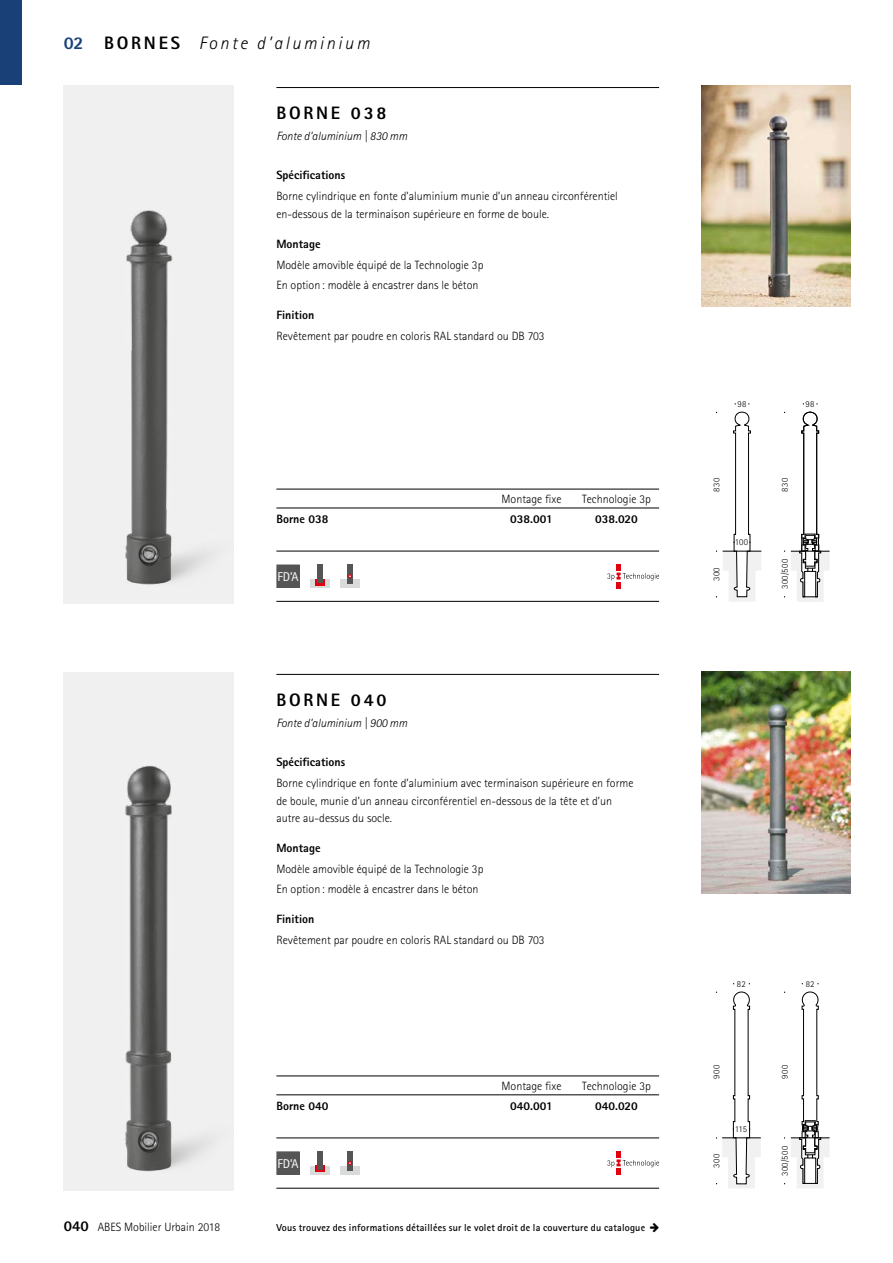
<style>
.page{position:relative;width:893px;height:1263px;background:#fff}
.page>*{position:absolute;margin:0;border:0;box-sizing:border-box;transform-origin:0 0}
.t1{font:italic 300 18px "Rotis Sans Serif Std";letter-spacing:.15em;color:#000}
.t2{font:800 18px "Rotis Sans Serif Std";letter-spacing:.15em;color:#000}
.t3{font:800 18px "Rotis Sans Serif Std";color:#194178}
.t4{font:12.75px "Rotis Sans Serif Std";color:#fff}
.t5{font:300 12px/17.2px "Rotis Sans Serif Std";color:#000}
.t6{font:800 12px "Rotis Sans Serif Std";color:#000}
.t7{font:italic 300 12px "Rotis Sans Serif Std";color:#000}
.t8{font:700 10.2px "Rotis Sans Serif Std";letter-spacing:.02em;color:#000}
.t9{font:300 9px "Rotis Sans Serif Std";letter-spacing:.03em;color:#000}
.s1{font-weight:800;font-style:normal}
.s2{font-weight:800;font-size:15px}
</style>
<div class="page">
<div style="left:0;top:0;width:21px;height:85px;background:#194178"></div>
<img style="left:64px;top:85px;width:170px;height:519px">
<img style="left:64px;top:672px;width:170px;height:519px">
<img style="left:702px;top:672px;width:148px;height:221px">
<img style="left:702px;top:85px;width:148px;height:221px">
<svg style="left:791px;top:992px;width:38px;height:196px"></svg>
<hr style="left:791px;top:1137px;width:38px;height:1px;background:#000">
<svg style="left:791px;top:412px;width:38px;height:190px"></svg>
<hr style="left:791px;top:551px;width:38px;height:1px;background:#000">
<svg style="left:723px;top:412px;width:38px;height:190px"></svg>
<svg style="left:716px;top:991px;width:45px;height:197px"></svg>
<hr style="left:276px;top:674px;width:383px;height:1px;background:#000">
<hr style="left:276px;top:1188px;width:383px;height:1px;background:#000">
<hr style="left:276px;top:1137px;width:383px;height:1px;background:#000">
<hr style="left:276px;top:87px;width:383px;height:1px;background:#000">
<hr style="left:276px;top:601px;width:383px;height:1px;background:#000">
<hr style="left:276px;top:551px;width:383px;height:1px;background:#000">
<svg style="left:607px;top:564px;width:52px;height:24px"></svg>
<svg style="left:607px;top:1151px;width:52px;height:24px"></svg>
<div style="left:310px;top:579px;width:20px;height:9px;background:#d9dada"></div>
<div style="left:315px;top:579px;width:10px;height:6px;background:#e3000e"></div>
<div style="left:317px;top:564px;width:6px;height:19px;background:#555"></div>
<div style="left:310px;top:1166px;width:20px;height:9px;background:#d9dada"></div>
<div style="left:315px;top:1166px;width:10px;height:6px;background:#e3000e"></div>
<div style="left:317px;top:1151px;width:6px;height:19px;background:#555"></div>
<div style="left:340px;top:579px;width:20px;height:9px;background:#d9dada"></div>
<div style="left:347px;top:564px;width:6px;height:20px;background:#555"></div>
<svg style="left:348px;top:574px;width:4px;height:4px"></svg>
<div style="left:340px;top:1166px;width:20px;height:9px;background:#d9dada"></div>
<div style="left:347px;top:1151px;width:6px;height:20px;background:#555"></div>
<svg style="left:348px;top:1161px;width:4px;height:4px"></svg>
<hr style="left:276px;top:1075px;width:60px;height:1px;background:#000">
<hr style="left:336px;top:1075px;width:153px;height:1px;background:#000">
<hr style="left:489px;top:1075px;width:85px;height:1px;background:#000">
<hr style="left:574px;top:1075px;width:85px;height:1px;background:#000">
<hr style="left:276px;top:1094px;width:60px;height:1px;background:#000">
<hr style="left:336px;top:1094px;width:153px;height:1px;background:#000">
<hr style="left:489px;top:1094px;width:85px;height:1px;background:#000">
<hr style="left:574px;top:1094px;width:85px;height:1px;background:#000">
<hr style="left:276px;top:489px;width:60px;height:1px;background:#000">
<hr style="left:336px;top:489px;width:153px;height:1px;background:#000">
<hr style="left:489px;top:489px;width:85px;height:1px;background:#000">
<hr style="left:574px;top:489px;width:85px;height:1px;background:#000">
<hr style="left:276px;top:508px;width:60px;height:1px;background:#000">
<hr style="left:336px;top:508px;width:153px;height:1px;background:#000">
<hr style="left:489px;top:508px;width:85px;height:1px;background:#000">
<hr style="left:574px;top:508px;width:85px;height:1px;background:#000">
<svg style="left:276px;top:1151px;width:24px;height:24px"></svg>
<svg style="left:276px;top:564px;width:24px;height:24px"></svg>
<h1 class="t3" style="left:64px;top:31px;width:21px">02</h1>
<h1 class="t1" style="left:104px;top:32px;width:267px"><span class="s1">BORNES</span> Fonte d’aluminium</h1>
<h1 class="t2" style="left:276px;top:101px;width:111px">BORNE 038</h1>
<p class="t7" style="left:276px;top:129px;width:132px">Fonte d’aluminium | 830 mm</p>
<p class="t6" style="left:276px;top:167px;width:70px">Spécifications</p>
<p class="t5" style="left:276px;top:188px;width:343px">Borne cylindrique en fonte d’aluminium munie d’un anneau circonférentiel en-dessous de la terminaison supérieure en forme de boule.</p>
<p class="t6" style="left:276px;top:236px;width:46px">Montage</p>
<p class="t5" style="left:276px;top:256px;width:209px;line-height:19.4px">Modèle amovible équipé de la Technologie 3p<br>En option: modèle à encastrer dans le béton</p>
<p class="t6" style="left:276px;top:307px;width:39px">Finition</p>
<p class="t5" style="left:276px;top:328px;width:270px">Revêtement par poudre en coloris RAL standard ou DB 703</p>
<p class="t5" style="left:502px;top:490px;width:61px">Montage fixe</p>
<p class="t5" style="left:582px;top:490px;width:70px">Technologie 3p</p>
<p class="t6" style="left:276px;top:511px;width:54px">Borne 038</p>
<p class="t6" style="left:510px;top:511px;width:44px">038.001</p>
<p class="t6" style="left:595px;top:511px;width:44px">038.020</p>
<p class="t4" style="left:277px;top:569px;width:23px">FD’A</p>
<h1 class="t2" style="left:276px;top:688px;width:111px">BORNE 040</h1>
<p class="t7" style="left:276px;top:716px;width:132px">Fonte d’aluminium | 900 mm</p>
<p class="t6" style="left:276px;top:754px;width:70px">Spécifications</p>
<p class="t5" style="left:276px;top:775px;width:359px">Borne cylindrique en fonte d’aluminium avec terminaison supérieure en forme de boule, munie d’un anneau circonférentiel en-dessous de la tête et d’un autre au-dessus du socle.</p>
<p class="t6" style="left:276px;top:840px;width:46px">Montage</p>
<p class="t5" style="left:276px;top:860px;width:209px;line-height:19.4px">Modèle amovible équipé de la Technologie 3p<br>En option: modèle à encastrer dans le béton</p>
<p class="t6" style="left:276px;top:911px;width:39px">Finition</p>
<p class="t5" style="left:276px;top:932px;width:270px">Revêtement par poudre en coloris RAL standard ou DB 703</p>
<p class="t5" style="left:502px;top:1077px;width:61px">Montage fixe</p>
<p class="t5" style="left:582px;top:1077px;width:70px">Technologie 3p</p>
<p class="t6" style="left:276px;top:1098px;width:54px">Borne 040</p>
<p class="t6" style="left:510px;top:1098px;width:44px">040.001</p>
<p class="t6" style="left:595px;top:1098px;width:44px">040.020</p>
<p class="t4" style="left:277px;top:1156px;width:23px">FD’A</p>
<p class="t5" style="left:64px;top:1218px;width:158px"><span class="s2">040</span> ABES Mobilier Urbain 2018</p>
<p class="t8" style="left:276px;top:1221px;width:370px">Vous trouvez des informations détaillées sur le volet droit de la couverture du catalogue</p>
<p class="t9" style="left:737px;top:399px;width:10px">98</p>
<p class="t9" style="left:711px;top:492px;width:15px;rotate:-90deg">830</p>
<p class="t9" style="left:711px;top:581px;width:15px;rotate:-90deg">300</p>
<p class="t9" style="left:735px;top:537px;width:15px">100</p>
<p class="t9" style="left:806px;top:399px;width:10px">98</p>
<p class="t9" style="left:779px;top:492px;width:15px;rotate:-90deg">830</p>
<p class="t9" style="left:779px;top:589px;width:32px;rotate:-90deg">300/500</p>
<p class="t9" style="left:737px;top:979px;width:10px">82</p>
<p class="t9" style="left:711px;top:1078px;width:15px;rotate:-90deg">900</p>
<p class="t9" style="left:711px;top:1167px;width:15px;rotate:-90deg">300</p>
<p class="t9" style="left:735px;top:1124px;width:14px">115</p>
<p class="t9" style="left:806px;top:979px;width:10px">82</p>
<p class="t9" style="left:779px;top:1078px;width:15px;rotate:-90deg">900</p>
<p class="t9" style="left:779px;top:1176px;width:32px;rotate:-90deg">300/500</p>
</div>
